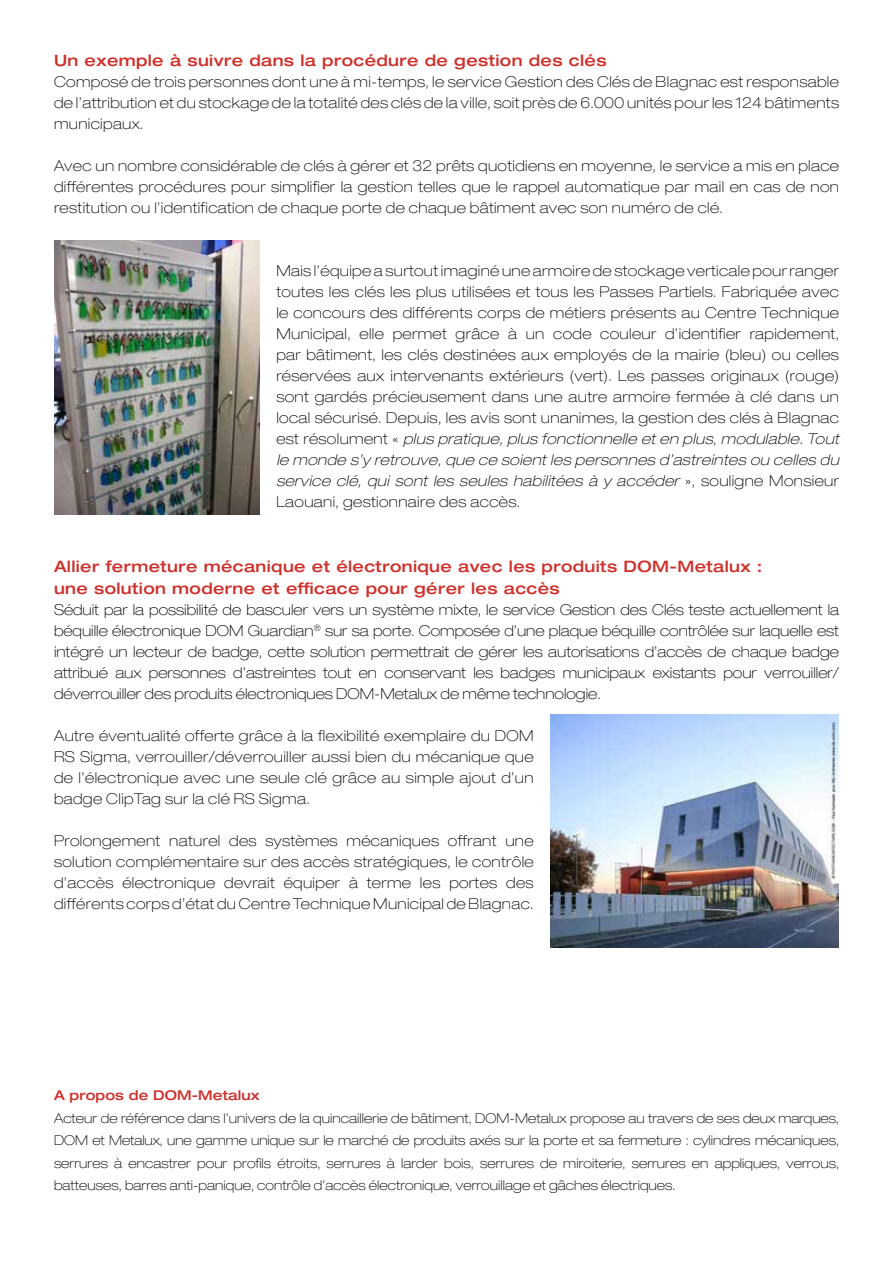
<style>
.page{position:relative;width:893px;height:1263px;background:#fff}
.page>*{position:absolute;margin:0;border:0;box-sizing:border-box;transform-origin:0 0}
.t1{font:500 expanded 15.75px/22.5px "Helvetica Neue";letter-spacing:.025em;color:#ce302b}
.t2{font:100 expanded 15px/21px "Helvetica Neue";letter-spacing:.025em;color:#000;text-align:justify}
.t3{font:100 expanded 13.5px/22.5px "Helvetica Neue";letter-spacing:.005em;color:#000;text-align:justify}
.t4{font:500 expanded 13.5px "Helvetica Neue";letter-spacing:.005em;color:#ce302b}
.s1{font-style:italic}
</style>
<div class="page">
<img style="left:54px;top:241px;width:205px;height:273px">
<img style="left:551px;top:714px;width:288px;height:233px">
<p class="t1" style="left:54px;top:49px;width:554px">Un exemple à suivre dans la procédure de gestion des clés</p>
<p class="t2" style="left:54px;top:71px;width:786px">Composé de trois personnes dont une à mi-temps, le service Gestion des Clés de Blagnac est responsable de l’attribution et du stockage de la totalité des clés de la ville, soit près de 6.000 unités pour les 124 bâtiments municipaux.</p>
<p class="t2" style="left:54px;top:155px;width:786px">Avec un nombre considérable de clés à gérer et 32 prêts quotidiens en moyenne, le service a mis en place différentes procédures pour simplifier la gestion telles que le rappel automatique par mail en cas de non restitution ou l’identification de chaque porte de chaque bâtiment avec son numéro de clé.</p>
<p class="t2" style="left:276px;top:260px;width:564px">Mais l’équipe a surtout imaginé une armoire de stockage verticale pour ranger toutes les clés les plus utilisées et tous les Passes Partiels. Fabriquée avec le concours des différents corps de métiers présents au Centre Technique Municipal, elle permet grâce à un code couleur d’identifier rapidement, par bâtiment, les clés destinées aux employés de la mairie (bleu) ou celles réservées aux intervenants extérieurs (vert). Les passes originaux (rouge) sont gardés précieusement dans une autre armoire fermée à clé dans un local sécurisé. Depuis, les avis sont unanimes, la gestion des clés à Blagnac est résolument « <span class="s1">plus pratique, plus fonctionnelle et en plus, modulable. Tout le monde s’y retrouve, que ce soient les personnes d’astreintes ou celles du service clé, qui sont les seules habilitées à y accéder</span> », souligne Monsieur Laouani, gestionnaire des accès.</p>
<p class="t1" style="left:54px;top:555px;width:710px">Allier fermeture mécanique et électronique avec les produits DOM-Metalux : une solution moderne et efficace pour gérer les accès</p>
<p class="t2" style="left:54px;top:599px;width:786px">Séduit par la possibilité de basculer vers un système mixte, le service Gestion des Clés teste actuellement la béquille électronique DOM Guardian<sup>®</sup> sur sa porte. Composée d’une plaque béquille contrôlée sur laquelle est intégré un lecteur de badge, cette solution permettrait de gérer les autorisations d’accès de chaque badge attribué aux personnes d’astreintes tout en conservant les badges municipaux existants pour verrouiller/ déverrouiller des produits électroniques DOM-Metalux de même technologie.</p>
<p class="t2" style="left:54px;top:725px;width:481px">Autre éventualité offerte grâce à la flexibilité exemplaire du DOM RS Sigma, verrouiller/déverrouiller aussi bien du mécanique que de l’électronique avec une seule clé grâce au simple ajout d’un badge ClipTag sur la clé RS Sigma.</p>
<p class="t2" style="left:54px;top:830px;width:481px">Prolongement naturel des systèmes mécaniques offrant une solution complémentaire sur des accès stratégiques, le contrôle d’accès électronique devrait équiper à terme les portes des différents corps d’état du Centre Technique Municipal de Blagnac.</p>
<p class="t4" style="left:54px;top:1087px;width:207px">A propos de DOM-Metalux</p>
<p class="t3" style="left:54px;top:1107px;width:786px">Acteur de référence dans l’univers de la quincaillerie de bâtiment, DOM-Metalux propose au travers de ses deux marques, DOM et Metalux, une gamme unique sur le marché de produits axés sur la porte et sa fermeture : cylindres mécaniques, serrures à encastrer pour profils étroits, serrures à larder bois, serrures de miroiterie, serrures en appliques, verrous, batteuses, barres anti-panique, contrôle d’accès électronique, verrouillage et gâches électriques.</p>
</div>
